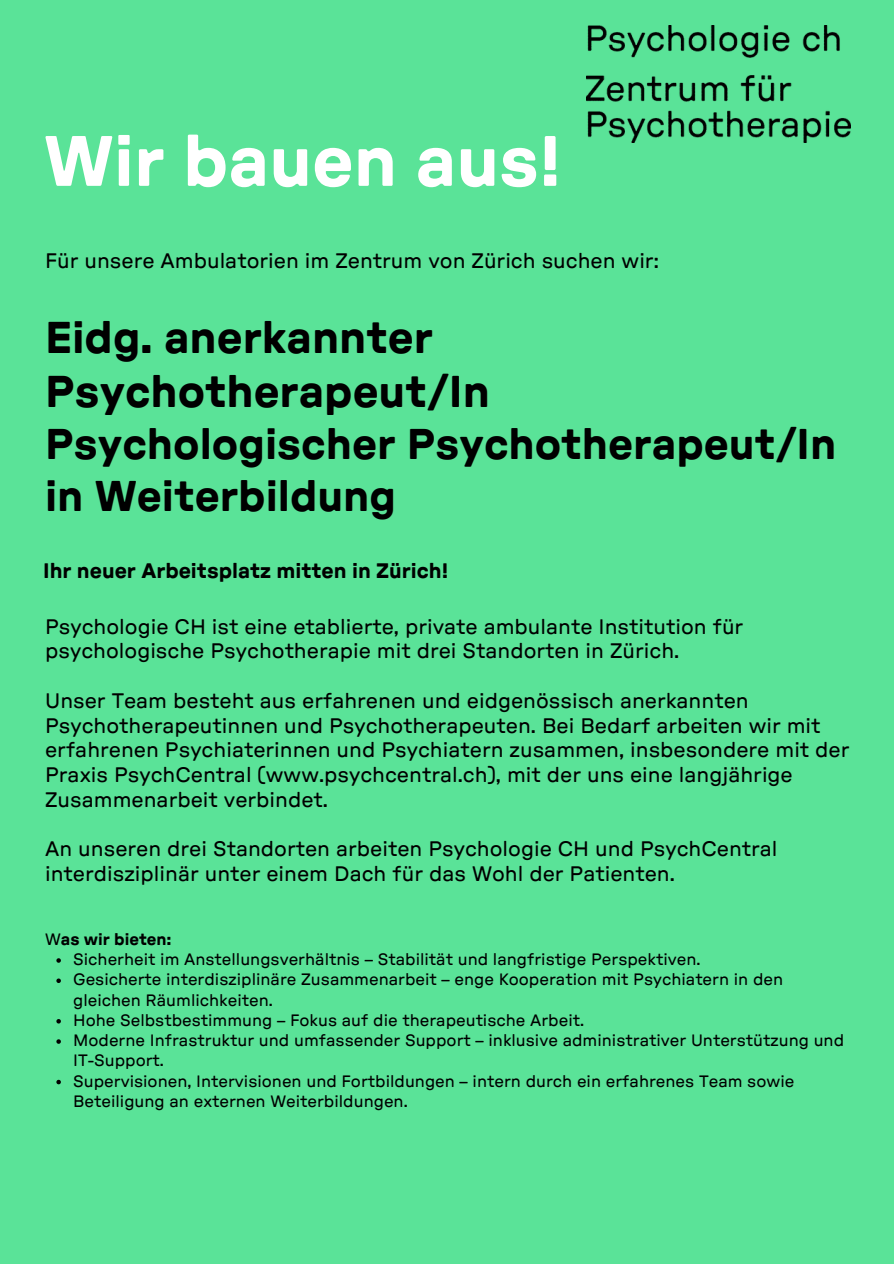
<style>
.page{position:relative;width:894px;height:1264px;background:#fff}
.page>*{position:absolute;margin:0;border:0;box-sizing:border-box;transform-origin:0 0}
.t1{font:700 expanded 71.1px "GT Pressura LCG";color:#fff}
.t2{font:700 expanded 44.55px/54px "GT Pressura LCG";color:#000}
.t3{font:700 expanded 43.05px/51.8px "GT Pressura LCG";color:#000}
.t4{font:expanded 21px/24.8px "GT Pressura LCG";color:#000}
.t5{font:700 expanded 21px "GT Pressura LCG";color:#000}
.t6{font:expanded 16.5px/20.2px "GT Pressura LCG";color:#000}
.t7{font:700 expanded 16.5px "GT Pressura LCG";color:#000}
.s1{font-weight:400}
</style>
<div class="page">
<div style="left:0;top:0;width:893px;height:1263px;background:#5ae398"></div>
<img style="left:586px;top:25px;width:264px;height:117px">
<svg style="left:56px;top:958px;width:5px;height:4px"></svg>
<svg style="left:56px;top:978px;width:5px;height:5px"></svg>
<svg style="left:56px;top:1019px;width:5px;height:4px"></svg>
<svg style="left:56px;top:1039px;width:5px;height:4px"></svg>
<svg style="left:56px;top:1079px;width:5px;height:5px"></svg>
<h2 class="t1" style="left:44px;top:129px;width:518px">Wir bauen aus!</h2>
<h3 class="t4" style="left:45px;top:249px;width:615px">Für unsere Ambulatorien im Zentrum von Zürich suchen wir:</h3>
<h4 class="t2" style="left:45px;top:313px;width:446px">Eidg. anerkannter<br>Psychotherapeut/In</h4>
<h4 class="t3" style="left:45px;top:420px;width:792px">Psychologischer Psychotherapeut/In in Weiterbildung</h4>
<h4 class="t5" style="left:43px;top:561px;width:406px">Ihr neuer Arbeitsplatz mitten in Zürich!</h4>
<p class="t4" style="left:45px;top:614px;width:699px">Psychologie CH ist eine etablierte, private ambulante Institution für psychologische Psychotherapie mit drei Standorten in Zürich.</p>
<h1 class="t4" style="left:45px;top:689px;width:805px">Unser Team besteht aus erfahrenen und eidgenössisch anerkannten Psychotherapeutinnen und Psychotherapeuten. Bei Bedarf arbeiten wir mit erfahrenen Psychiaterinnen und Psychiatern zusammen, insbesondere mit der Praxis PsychCentral (www.psychcentral.ch), mit der uns eine langjährige Zusammenarbeit verbindet.</h1>
<h4 class="t4" style="left:45px;top:837px;width:733px">An unseren drei Standorten arbeiten Psychologie CH und PsychCentral interdisziplinär unter einem Dach für das Wohl der Patienten.</h4>
<h4 class="t7" style="left:45px;top:931px;width:127px"><span class="s1">W</span>as wir bieten:</h4>
<p class="t6" style="left:73px;top:949px;width:628px">Sicherheit im Anstellungsverhältnis – Stabilität und langfristige Perspektiven.</p>
<p class="t6" style="left:73px;top:970px;width:711px">Gesicherte interdisziplinäre Zusammenarbeit – enge Kooperation mit Psychiatern in den gleichen Räumlichkeiten.</p>
<p class="t6" style="left:73px;top:1010px;width:512px">Hohe Selbstbestimmung – Fokus auf die therapeutische Arbeit.</p>
<p class="t6" style="left:73px;top:1030px;width:772px">Moderne Infrastruktur und umfassender Support – inklusive administrativer Unterstützung und<br>IT-Support.</p>
<p class="t6" style="left:73px;top:1071px;width:722px">Supervisionen, Intervisionen und Fortbildungen – intern durch ein erfahrenes Team sowie<br>Beteiligung an externen Weiterbildungen.</p>
</div>
